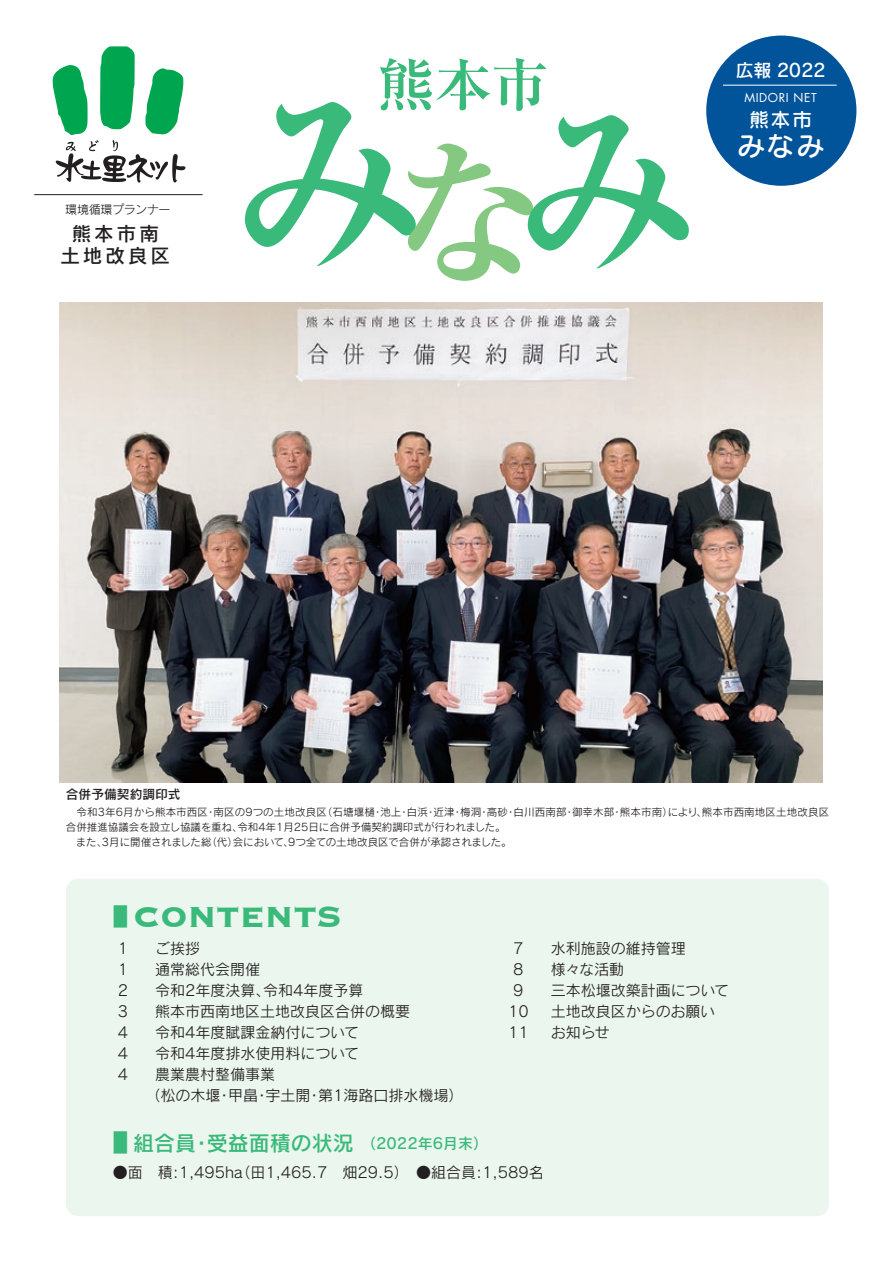
<style>
.page{position:relative;width:893px;height:1263px;background:#fff}
.page>*{position:absolute;margin:0;border:0;box-sizing:border-box;transform-origin:0 0}
.t1{font:700 57px "Ryumin Pr 5";color:#39b97a}
.t2{font:700 37.5px "Copperplate";color:#39b97a}
.t3{font:27px "Seurat Pro DB";color:#fff}
.t4{font:21px "Rodin Pro DB";color:#39b97a}
.t5{font:19.5px/22.5px "Rodin Pro DB";letter-spacing:.16em;color:#231f20;text-align:center}
.t6{font:19.5px "Seurat Pro DB";color:#fff}
.t7{font:18px "Rodin Pro DB";letter-spacing:-.02em;color:#fff}
.t8{font:15px/21px "Rodin Pro M";color:#231f20}
.t9{font:12.75px "Rodin Pro DB";color:#231f20}
.t10{font:12px "Rodin Pro M";letter-spacing:-.02em;color:#231f20}
.t11{font:12px "Futura";letter-spacing:.05em;color:#fff}
.t12{font:10.5px/15px "Rodin Pro M";color:#231f20}
.s1{font-family:"Rodin Pro M";font-weight:400;font-size:25.5px}
.s2{font-size:25.5px}
.s3{font-size:15px}
</style>
<div class="page">
<svg style="left:53px;top:46px;width:132px;height:137px"></svg>
<hr style="left:34px;top:194px;width:169px;height:1px;background:#231f20">
<div style="left:706px;top:36px;width:150px;height:150px;background:#01549a;border-radius:50%"></div>
<hr style="left:723px;top:85px;width:114px;height:1px;background:#fff">
<svg style="left:245px;top:102px;width:444px;height:179px"></svg>
<div style="left:66px;top:879px;width:763px;height:337px;background:#ebf6ee;border-radius:13px"></div>
<img style="left:60px;top:303px;width:763px;height:480px">
<p class="t10" style="left:65px;top:202px;width:107px">環境循環プランナー</p>
<h3 class="t5" style="left:60px;top:221px;width:111px">熊本市南土地改良区</h3>
<h1 class="t1" style="left:378px;top:40px;width:172px">熊本市</h1>
<p class="t7" style="left:736px;top:58px;width:91px">広報 2022</p>
<p class="t11" style="left:744px;top:89px;width:74px">MIDORI NET</p>
<h3 class="t6" style="left:749px;top:107px;width:64px">熊本市</h3>
<h3 class="t3" style="left:737px;top:127px;width:88px">みなみ</h3>
<p class="t9" style="left:66px;top:786px;width:116px">合併予備契約調印式</p>
<p class="t12" style="left:66px;top:804px;width:765px">　令和3年6月から熊本市西区・南区の9つの土地改良区（石塘堰樋・池上・白浜・近津・梅洞・高砂・白川西南部・御幸木部・熊本市南）により、熊本市西南地区土地改良区合併推進協議会を設立し協議を重ね、令和4年1月25日に合併予備契約調印式が行われました。<br>　また、3月に開催されました総（代）会において、9つ全ての土地改良区で合併が承認されました。</p>
<h2 class="t2" style="left:113px;top:892px;width:230px"><span class="s1">■</span> CONTENTS</h2>
<p class="t8" style="left:118px;top:937px;width:12px">1</p>
<p class="t8" style="left:155px;top:937px;width:46px">ご挨拶</p>
<p class="t8" style="left:118px;top:958px;width:12px">1</p>
<p class="t8" style="left:155px;top:958px;width:107px">通常総代会開催</p>
<p class="t8" style="left:118px;top:979px;width:12px">2</p>
<p class="t8" style="left:155px;top:979px;width:210px">令和2年度決算、令和4年度予算</p>
<p class="t8" style="left:118px;top:1000px;width:12px">3</p>
<p class="t8" style="left:155px;top:1000px;width:257px">熊本市西南地区土地改良区合併の概要</p>
<p class="t8" style="left:118px;top:1021px;width:12px">4</p>
<p class="t8" style="left:155px;top:1021px;width:206px">令和4年度賦課金納付について</p>
<p class="t8" style="left:118px;top:1042px;width:12px">4</p>
<p class="t8" style="left:155px;top:1042px;width:206px">令和4年度排水使用料について</p>
<p class="t8" style="left:118px;top:1063px;width:12px">4</p>
<p class="t8" style="left:146px;top:1063px;width:319px;text-indent:10px">農業農村整備事業<br>（松の木堰・甲畠・宇土開・第1海路口排水機場）</p>
<p class="t8" style="left:513px;top:937px;width:12px">7</p>
<p class="t8" style="left:551px;top:937px;width:136px">水利施設の維持管理</p>
<p class="t8" style="left:513px;top:958px;width:12px">8</p>
<p class="t8" style="left:551px;top:958px;width:75px">様々な活動</p>
<p class="t8" style="left:513px;top:979px;width:12px">9</p>
<p class="t8" style="left:551px;top:979px;width:180px">三本松堰改築計画について</p>
<p class="t8" style="left:508px;top:1000px;width:22px">10</p>
<p class="t8" style="left:551px;top:1000px;width:166px">土地改良区からのお願い</p>
<p class="t8" style="left:508px;top:1021px;width:22px">11</p>
<p class="t8" style="left:551px;top:1021px;width:61px">お知らせ</p>
<h3 class="t4" style="left:113px;top:1129px;width:377px"><span class="s2">■</span> 組合員・受益面積の状況<span class="s3">　（2022年6月末）</span></h3>
<p class="t8" style="left:113px;top:1161px;width:433px">●面　積:1,495ha（田1,465.7　畑29.5）　●組合員:1,589名</p>
</div>
